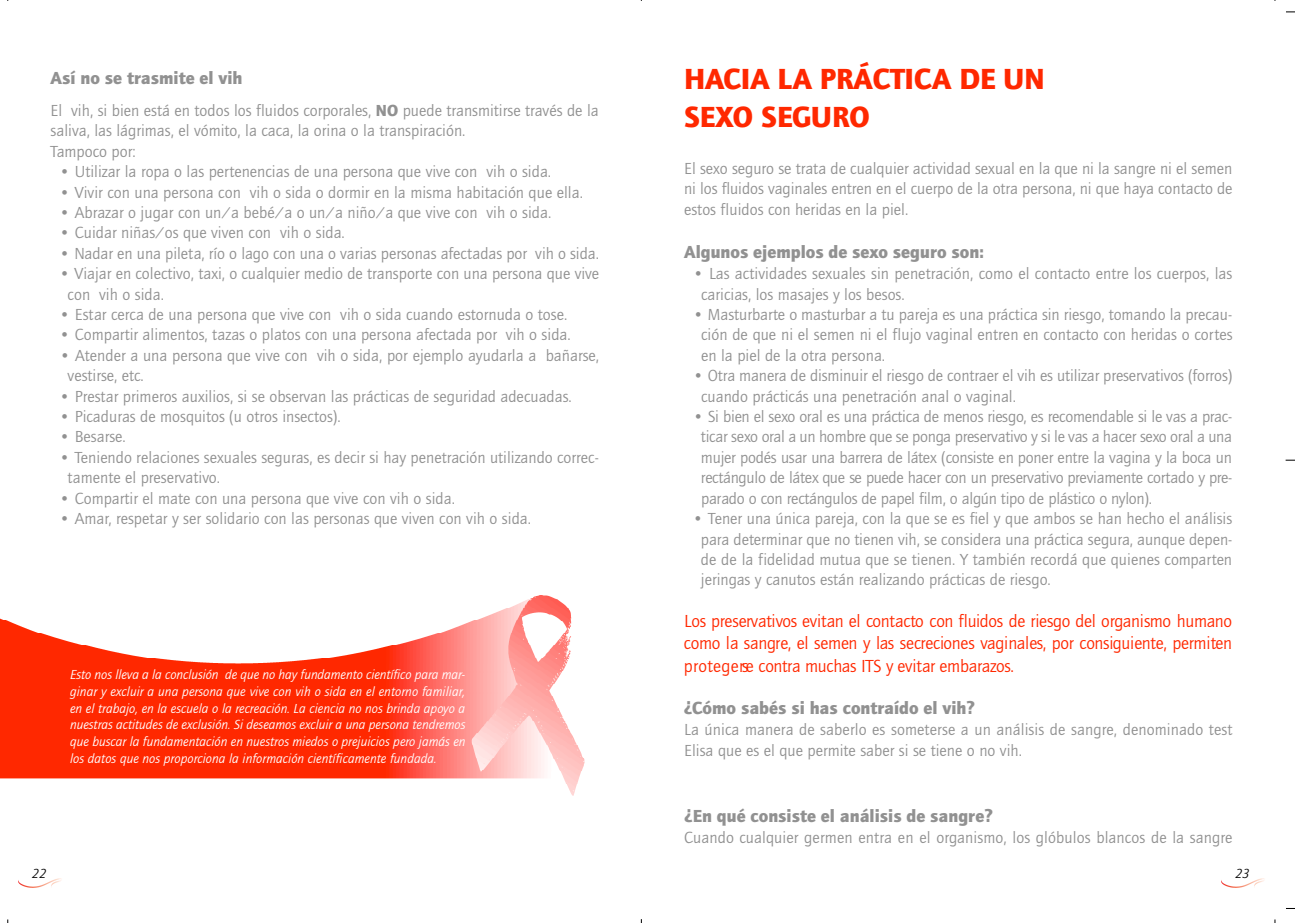
<style>
.page{position:relative;width:1295px;height:923px;background:#fff}
.page>*{position:absolute;margin:0;border:0;box-sizing:border-box;transform-origin:0 0}
.t1{font:900 30.1px/37.3px "Quay Sans ITC";letter-spacing:-.005em;color:#ff2800}
.t2{font:18.03px/22.4px "Quay Sans ITC";letter-spacing:-.015em;color:#ff2800;text-align:justify}
.t3{font:900 18.03px "Quay Sans ITC";color:#919191}
.t4{font:16.62px/20.5px "Quay Sans ITC";color:#919191}
.t5{font:italic 13.47px/16.6px "Quay Sans ITC";color:#fff;text-align:justify}
.t6{font:italic 13.47px "Quay Sans ITC";color:#000}
.s1{font-weight:900}
</style>
<div class="page">
<img style="left:18px;top:878px;width:43px;height:9px">
<img style="left:1221px;top:878px;width:43px;height:9px">
<img style="left:1px;top:595px;width:583px;height:199px">
<svg style="left:1286px;top:11px;width:9px;height:2px"></svg>
<p class="t3" style="left:51px;top:70px;width:193px">Así no se trasmite el vih</p>
<p class="t4" style="left:51px;top:102px;width:550px">El vih, si bien está en todos los fluidos corporales, <span class="s1">NO</span> puede transmitirse través de la saliva, las lágrimas, el vómito, la caca, la orina o la transpiración.<br>Tampoco por:</p>
<p class="t4" style="left:59px;top:163px;width:493px">• Utilizar la ropa o las pertenencias de una persona que vive con vih o sida.</p>
<p class="t4" style="left:59px;top:183px;width:525px">• Vivir con una persona con vih o sida o dormir en la misma habitación que ella.</p>
<p class="t4" style="left:59px;top:203px;width:494px">• Abrazar o jugar con un/a bebé/a o un/a niño/a que vive con vih o sida.</p>
<p class="t4" style="left:59px;top:224px;width:287px">• Cuidar niñas/os que viven con vih o sida.</p>
<p class="t4" style="left:59px;top:244px;width:541px">• Nadar en una pileta, río o lago con una o varias personas afectadas por vih o sida.</p>
<p class="t4" style="left:68px;top:264px;width:533px;text-indent:-8px">• Viajar en colectivo, taxi, o cualquier medio de transporte con una persona que vive con vih o sida.</p>
<p class="t4" style="left:59px;top:305px;width:510px">• Estar cerca de una persona que vive con vih o sida cuando estornuda o tose.</p>
<p class="t4" style="left:59px;top:325px;width:513px">• Compartir alimentos, tazas o platos con una persona afectada por vih o sida.</p>
<p class="t4" style="left:68px;top:346px;width:533px;text-indent:-8px">• Atender a una persona que vive con vih o sida, por ejemplo ayudarla a bañarse, vestirse, etc.</p>
<p class="t4" style="left:59px;top:387px;width:514px">• Prestar primeros auxilios, si se observan las prácticas de seguridad adecuadas.</p>
<p class="t4" style="left:59px;top:407px;width:283px">• Picaduras de mosquitos (u otros insectos).</p>
<p class="t4" style="left:59px;top:427px;width:68px">• Besarse.</p>
<p class="t4" style="left:68px;top:448px;width:533px;text-indent:-8px">• Teniendo relaciones sexuales seguras, es decir si hay penetración utilizando correc&shy;tamente el preservativo.</p>
<p class="t4" style="left:59px;top:489px;width:397px">• Compartir el mate con una persona que vive con vih o sida.</p>
<p class="t4" style="left:59px;top:509px;width:473px">• Amar, respetar y ser solidario con las personas que viven con vih o sida.</p>
<p class="t5" style="left:70px;top:667px;width:397px">Esto nos lleva a la conclusión de que no hay fundamento científico para mar&shy;ginar y excluir a una persona que vive con vih o sida en el entorno familiar, en el trabajo, en la escuela o la recreación. La ciencia no nos brinda apoyo a nuestras actitudes de exclusión. Si deseamos excluir a una persona tendremos que buscar la fundamentación en nuestros miedos o prejuicios pero jamás en los datos que nos proporciona la información científicamente fundada.</p>
<h1 class="t1" style="left:684px;top:63px;width:362px">H ACIA LA PRÁCTICA DE UN<br>S E XO SEGURO</h1>
<p class="t4" style="left:684px;top:159px;width:550px;text-align:justify">El sexo seguro se trata de cualquier actividad sexual en la que ni la sangre ni el semen ni los fluidos vaginales entren en el cuerpo de la otra persona, ni que haya contacto de estos fluidos con heridas en la piel.</p>
<p class="t3" style="left:684px;top:244px;width:301px">Algunos ejemplos de sexo seguro son:</p>
<p class="t4" style="left:701px;top:264px;width:533px;text-indent:-8px">• Las actividades sexuales sin penetración, como el contacto entre los cuerpos, las caricias, los masajes y los besos.</p>
<p class="t4" style="left:701px;top:305px;width:533px;text-align:justify;text-indent:-8px">• Masturbarte o masturbar a tu pareja es una práctica sin riesgo, tomando la precau&shy;ción de que ni el semen ni el flujo vaginal entren en contacto con heridas o cortes en la piel de la otra persona.</p>
<p class="t4" style="left:701px;top:366px;width:533px;text-indent:-8px">• Otra manera de disminuir el riesgo de contraer el vih es utilizar preservativos (forros) cuando prácticás una penetración anal o vaginal.</p>
<p class="t4" style="left:701px;top:407px;width:533px;text-align:justify;text-indent:-8px">• Si bien el sexo oral es una práctica de menos riesgo, es recomendable si le vas a prac&shy;ticar sexo oral a un hombre que se ponga preservativo y si le vas a hacer sexo oral a una mujer podés usar una barrera de látex (consiste en poner entre la vagina y la boca un rectángulo de látex que se puede hacer con un preservativo previamente cortado y pre&shy;parado o con rectángulos de papel film, o algún tipo de plástico o ny lo n ).</p>
<p class="t4" style="left:701px;top:509px;width:533px;text-align:justify;text-indent:-8px">• Tener una única pareja, con la que se es fiel y que ambos se han hecho el análisis para determinar que no tienen vih, se considera una práctica segura, aunque depen&shy;de de la fidelidad mutua que se tienen. Y también recordá que quienes comparten jeringas y canutos están realizando prácticas de riesgo.</p>
<p class="t2" style="left:684px;top:611px;width:550px">Los preservativos evitan el contacto con fluidos de riesgo del organismo humano como la sangre, el semen y las secreciones vaginales, por consiguiente, permiten p ro te g e rse contra muchas ITS y evitar embarazos.</p>
<p class="t3" style="left:684px;top:700px;width:293px">¿Cómo sabés si has contraído el vih?</p>
<p class="t4" style="left:684px;top:720px;width:550px">La única manera de saberlo es someterse a un análisis de sangre, denominado test<br>Elisa que es el que permite saber si se tiene o no vih.</p>
<p class="t3" style="left:684px;top:807px;width:310px">¿En qué consiste el análisis de sangre?</p>
<p class="t4" style="left:684px;top:828px;width:550px">Cuando cualquier germen entra en el organismo, los glóbulos blancos de la sangre</p>
<p class="t6" style="left:32px;top:866px;width:16px">22</p>
<p class="t6" style="left:1235px;top:866px;width:16px">23</p>
</div>
